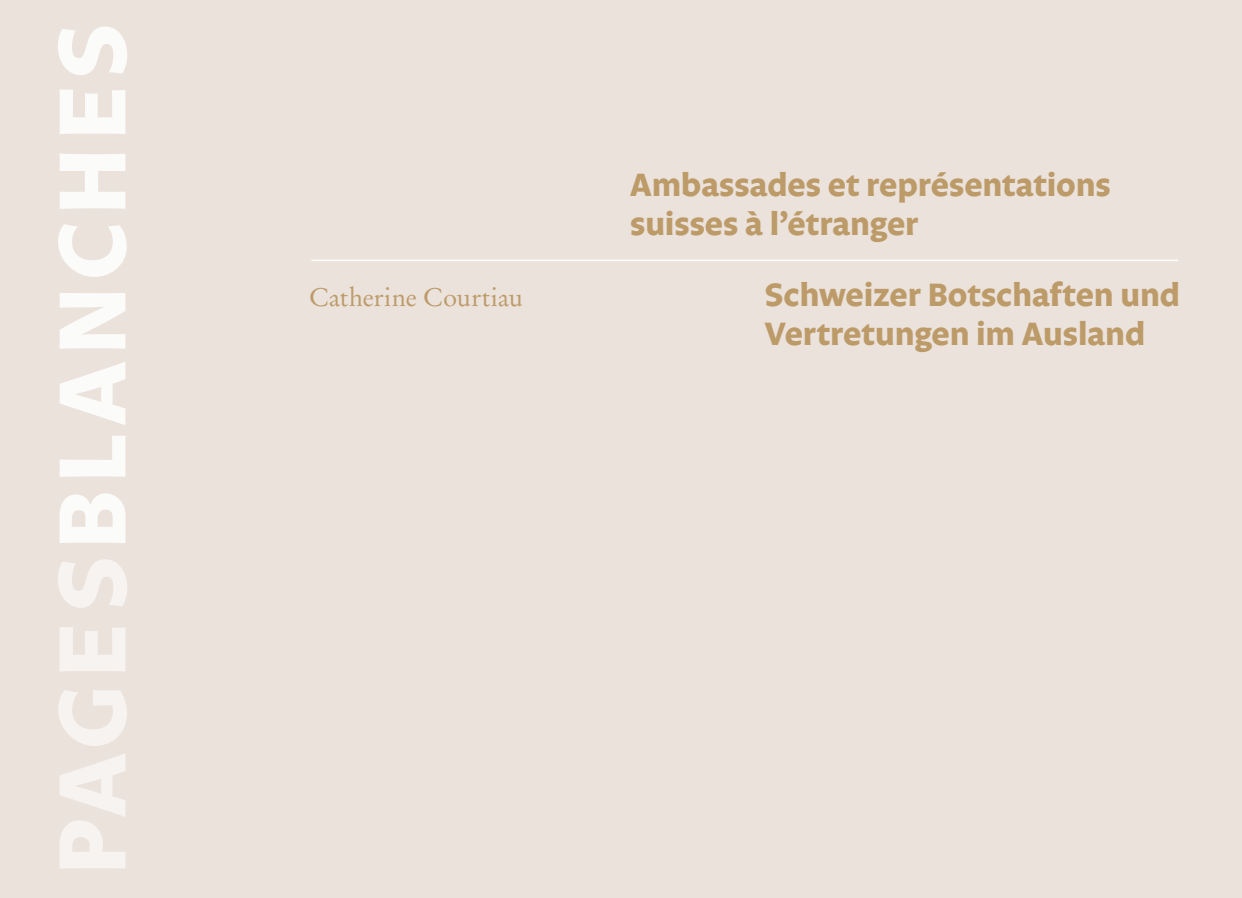
<style>
.page{position:relative;width:1242px;height:898px;background:#fff}
.page>*{position:absolute;margin:0;border:0;box-sizing:border-box;transform-origin:0 0}
.t1{font:700 97.5px "Legato";letter-spacing:.07em;color:#fbfbf9}
._00_Buchtitel{font:700 33px "Legato";letter-spacing:-.005em;color:#bc9b69}
._01_Buchtitel{font:25.5px "Stempel Garamond";color:#bc9b69}
.s1{color:#f6f3f1}
</style>
<div class="page">
<div style="left:0;top:0;width:1242px;height:897px;background:#ebe2dc"></div>
<hr style="left:311px;top:259px;width:867px;height:2px;background:#fff">
<p class="t1" style="left:36px;top:874px;width:852px;rotate:-90deg"><span class="s1">PAGES</span>BLANCHES</p>
<p class="_01_Buchtitel" style="left:309px;top:282px;width:215px">Catherine Courtiau</p>
<p class="_00_Buchtitel" style="left:630px;top:165px;width:482px">Ambassades et représentations</p>
<p class="_00_Buchtitel" style="left:630px;top:204px;width:290px">suisses à l’étranger</p>
<p class="_00_Buchtitel" style="left:764px;top:275px;width:417px">Schweizer Botschaften und</p>
<p class="_00_Buchtitel" style="left:764px;top:314px;width:382px">Vertretungen im Ausland</p>
</div>
